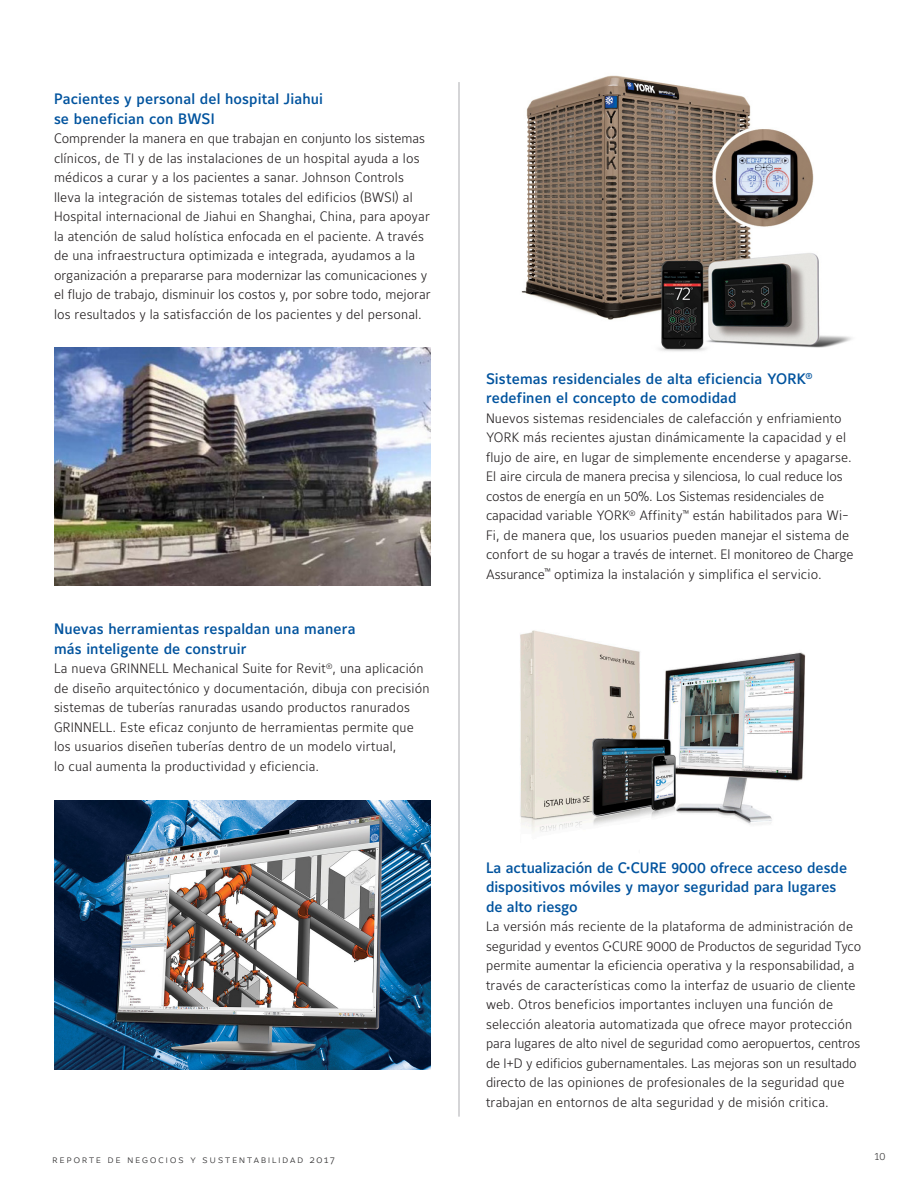
<style>
.page{position:relative;width:918px;height:1188px;background:#fff}
.page>*{position:absolute;margin:0;border:0;box-sizing:border-box;transform-origin:0 0}
.subhead{font:15px/19.5px "Maurea Medium Lf";letter-spacing:.005em;color:#01539e}
.Body_Copy{font:13.5px/19.5px "Maurea Light Lf";letter-spacing:.01em;color:#231f20}
.t1{font:10.5px "Maurea Light Caps";letter-spacing:.14em;color:#363536}
.t2{font:10.5px "Maurea Light Lf";color:#363536}
</style>
<div class="page">
<hr style="left:459px;top:82px;width:1px;height:1035px;background:#acadb1">
<img style="left:54px;top:348px;width:377px;height:238px">
<img style="left:54px;top:800px;width:377px;height:269px">
<img style="left:521px;top:75px;width:331px;height:277px">
<img style="left:520px;top:630px;width:286px;height:202px">
<p class="subhead" style="left:54px;top:90px;width:271px">Pacientes y personal del hospital Jiahui se benefician con BWSI</p>
<p class="Body_Copy" style="left:54px;top:129px;width:378px">Comprender la manera en que trabajan en conjunto los sistemas clínicos, de TI y de las instalaciones de un hospital ayuda a los médicos a curar y a los pacientes a sanar. Johnson Controls lleva la integración de sistemas totales del edificios (BWSI) al Hospital internacional de Jiahui en Shanghai, China, para apoyar la atención de salud holística enfocada en el paciente. A través de una infraestructura optimizada e integrada, ayudamos a la organización a prepararse para modernizar las comunicaciones y el flujo de trabajo, disminuir los costos y, por sobre todo, mejorar los resultados y la satisfacción de los pacientes y del personal.</p>
<p class="subhead" style="left:54px;top:620px;width:303px">Nuevas herramientas respaldan una manera más inteligente de construir</p>
<p class="Body_Copy" style="left:54px;top:660px;width:377px">La nueva GRINNELL Mechanical Suite for Revit<sup>®</sup>, una aplicación de diseño arquitectónico y documentación, dibuja con precisión sistemas de tuberías ranuradas usando productos ranurados GRINNELL. Este eficaz conjunto de herramientas permite que los usuarios diseñen tuberías dentro de un modelo virtual,<br>lo cual aumenta la productividad y eficiencia.</p>
<p class="t1" style="left:52px;top:1153px;width:284px">reporte de negocios y sustentabilidad 2017</p>
<p class="subhead" style="left:486px;top:370px;width:328px">Sistemas residenciales de alta eficiencia YORK<sup>® </sup>redefinen el concepto de comodidad</p>
<p class="Body_Copy" style="left:486px;top:409px;width:369px">Nuevos sistemas residenciales de calefacción y enfriamiento YORK más recientes ajustan dinámicamente la capacidad y el flujo de aire, en lugar de simplemente encenderse y apagarse.<br>El aire circula de manera precisa y silenciosa, lo cual reduce los costos de energía en un 50%. Los Sistemas residenciales de capacidad variable YORK<sup>®</sup> Affinity<sup>™</sup> están habilitados para Wi-Fi, de manera que, los usuarios pueden manejar el sistema de confort de su hogar a través de internet. El monitoreo de Charge Assurance<sup>™</sup> optimiza la instalación y simplifica el servicio.</p>
<p class="subhead" style="left:486px;top:858px;width:363px">La actualización de C•CURE 9000 ofrece acceso desde dispositivos móviles y mayor seguridad para lugares de alto riesgo</p>
<p class="Body_Copy" style="left:486px;top:917px;width:377px">La versión más reciente de la plataforma de administración de seguridad y eventos C•CURE 9000 de Productos de seguridad Tyco permite aumentar la eficiencia operativa y la responsabilidad, a través de características como la interfaz de usuario de cliente web. Otros beneficios importantes incluyen una función de selección aleatoria automatizada que ofrece mayor protección para lugares de alto nivel de seguridad como aeropuertos, centros de I+D y edificios gubernamentales. Las mejoras son un resultado directo de las opiniones de profesionales de la seguridad que trabajan en entornos de alta seguridad y de misión critica.</p>
<p class="t2" style="left:875px;top:1151px;width:12px">10</p>
</div>
